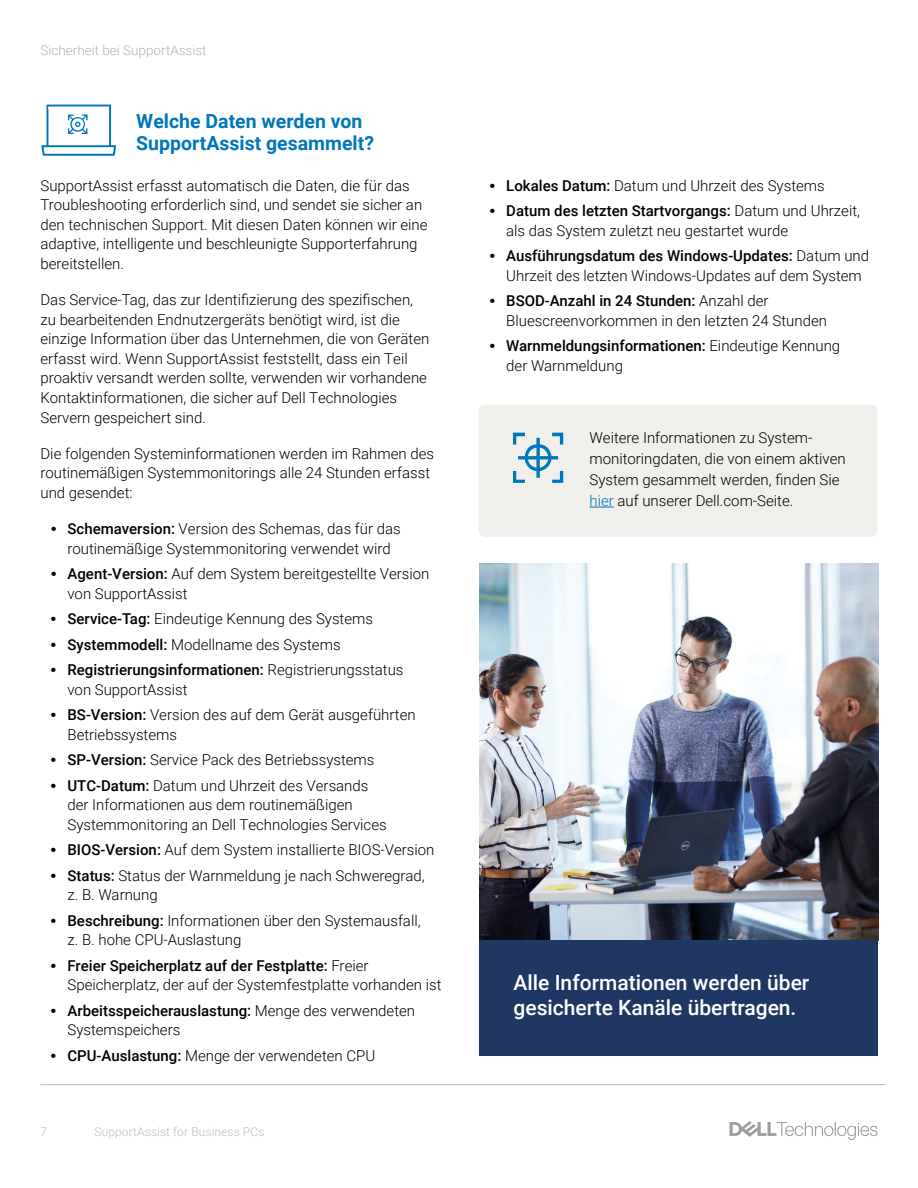
<style>
.page{position:relative;width:918px;height:1188px;background:#fff}
.page>*{position:absolute;margin:0;border:0;box-sizing:border-box;transform-origin:0 0}
.t1{font:500 21px/25.5px "Roboto";color:#fff}
.t2{font:700 19.5px/22.5px "Roboto";color:#0076bb}
.t3{font:300 15px/19.5px "Roboto";color:#000}
.t4{font:300 13.5px "Roboto";color:#aeb4b9}
.t5{font:300 12px "Roboto";letter-spacing:.01em;color:#bbbec1}
.s1{font-family:"Arial";font-weight:700}
.s2{font-weight:500}
.s3{color:#0076bb}
</style>
<div class="page">
<hr style="left:40px;top:1084px;width:846px;height:1px;background:#bbbec1">
<svg style="left:730px;top:1121px;width:148px;height:19px"></svg>
<img style="left:479px;top:563px;width:399px;height:377px">
<div style="left:479px;top:405px;width:398px;height:132px;background:#f1efec;border-radius:6px"></div>
<svg style="left:513px;top:433px;width:50px;height:50px"></svg>
<svg style="left:589px;top:507px;width:25px;height:1px"></svg>
<svg style="left:41px;top:104px;width:76px;height:52px"></svg>
<div style="left:479px;top:940px;width:399px;height:115px;background:#1f3763"></div>
<p class="t4" style="left:40px;top:40px;width:168px">Sicherheit bei SupportAssist</p>
<h2 class="t2" style="left:136px;top:109px;width:239px">Welche Daten werden von<br>SupportAssist gesammelt?</h2>
<p class="t3" style="left:40px;top:175px;width:389px">SupportAssist erfasst automatisch die Daten, die für das Troubleshooting erforderlich sind, und sendet sie sicher an den technischen Support. Mit diesen Daten können wir eine adaptive, intelligente und beschleunigte Supporterfahrung bereitstellen.</p>
<p class="t3" style="left:40px;top:289px;width:390px">Das Service-Tag, das zur Identifizierung des spezifischen, zu bearbeitenden Endnutzergeräts benötigt wird, ist die einzige Information über das Unternehmen, die von Geräten erfasst wird. Wenn SupportAssist feststellt, dass ein Teil proaktiv versandt werden sollte, verwenden wir vorhandene Kontaktinformationen, die sicher auf Dell Technologies Servern gespeichert sind.</p>
<p class="t3" style="left:40px;top:443px;width:395px">Die folgenden Systeminformationen werden im Rahmen des routinemäßigen Systemmonitorings alle 24 Stunden erfasst und gesendet:</p>
<p class="t3" style="left:51px;top:518px;width:351px;text-align:center"><span class="s1">•</span> <span class="s2">Schemaversion:</span> Version des Schemas, das für das routinemäßige Systemmonitoring verwendet wird</p>
<p class="t3" style="left:67px;top:563px;width:363px;text-indent:-16px"><span class="s1">•</span> <span class="s2">Agent-Version:</span> Auf dem System bereitgestellte Version von SupportAssist</p>
<p class="t3" style="left:51px;top:608px;width:324px"><span class="s1">•</span> <span class="s2">Service-Tag:</span> Eindeutige Kennung des Systems</p>
<p class="t3" style="left:51px;top:634px;width:291px"><span class="s1">•</span> <span class="s2">Systemmodell:</span> Modellname des Systems</p>
<p class="t3" style="left:67px;top:659px;width:338px;text-indent:-16px"><span class="s1">•</span> <span class="s2">Registrierungsinformationen:</span> Registrierungsstatus von SupportAssist</p>
<p class="t3" style="left:67px;top:704px;width:350px;text-indent:-16px"><span class="s1">•</span> <span class="s2">BS-Version:</span> Version des auf dem Gerät ausgeführten<br>Betriebssystems</p>
<p class="t3" style="left:51px;top:749px;width:325px"><span class="s1">•</span> <span class="s2">SP-Version:</span> Service Pack des Betriebssystems</p>
<p class="t3" style="left:67px;top:775px;width:321px;text-indent:-16px"><span class="s1">•</span> <span class="s2">UTC-Datum:</span> Datum und Uhrzeit des Versands der Informationen aus dem routinemäßigen<br>Systemmonitoring an Dell Technologies Services</p>
<p class="t3" style="left:51px;top:839px;width:385px"><span class="s1">•</span> <span class="s2">BIOS-Version:</span> Auf dem System installierte BIOS-Version</p>
<p class="t3" style="left:67px;top:865px;width:359px;text-indent:-16px"><span class="s1">•</span> <span class="s2">Status:</span> Status der Warnmeldung je nach Schweregrad, z. B. Warnung</p>
<p class="t3" style="left:67px;top:910px;width:355px;text-indent:-16px"><span class="s1">•</span> <span class="s2">Beschreibung:</span> Informationen über den Systemausfall, z. B. hohe CPU-Auslastung</p>
<p class="t3" style="left:67px;top:955px;width:375px;text-indent:-16px"><span class="s1">•</span> <span class="s2">Freier Speicherplatz auf der Festplatte:</span> Freier<br>Speicherplatz, der auf der Systemfestplatte vorhanden ist</p>
<p class="t3" style="left:67px;top:1000px;width:349px;text-indent:-16px"><span class="s1">•</span> <span class="s2">Arbeitsspeicherauslastung:</span> Menge des verwendeten<br>Systemspeichers</p>
<p class="t3" style="left:51px;top:1046px;width:326px"><span class="s1">•</span> <span class="s2">CPU-Auslastung:</span> Menge der verwendeten CPU</p>
<p class="t5" style="left:40px;top:1123px;width:8px">7</p>
<p class="t5" style="left:94px;top:1123px;width:171px">SupportAssist for Business PCs</p>
<p class="t3" style="left:490px;top:175px;width:337px"><span class="s1">•</span> <span class="s2">Lokales Datum:</span> Datum und Uhrzeit des Systems</p>
<p class="t3" style="left:506px;top:201px;width:355px;text-indent:-16px"><span class="s1">•</span> <span class="s2">Datum des letzten Startvorgangs:</span> Datum und Uhrzeit, als das System zuletzt neu gestartet wurde</p>
<p class="t3" style="left:506px;top:246px;width:364px;text-indent:-16px"><span class="s1">•</span> <span class="s2">Ausführungsdatum des Windows-Updates:</span> Datum und<br>Uhrzeit des letzten Windows-Updates auf dem System</p>
<p class="t3" style="left:506px;top:291px;width:322px;text-indent:-16px"><span class="s1">•</span> <span class="s2">BSOD-Anzahl in 24 Stunden:</span> Anzahl der<br>Bluescreenvorkommen in den letzten 24 Stunden</p>
<p class="t3" style="left:506px;top:336px;width:336px;text-indent:-16px"><span class="s1">•</span> <span class="s2">Warnmeldungsinformationen:</span> Eindeutige Kennung der Warnmeldung</p>
<p class="t3" style="left:589px;top:427px;width:258px;line-height:21px">Weitere Informationen zu System&shy;monitoringdaten, die von einem aktiven System gesammelt werden, finden Sie <span class="s3">hier</span> auf unserer Dell.com-Seite.</p>
<h1 class="t1" style="left:514px;top:969px;width:297px">Alle Informationen werden über gesicherte Kanäle übertragen.</h1>
</div>
